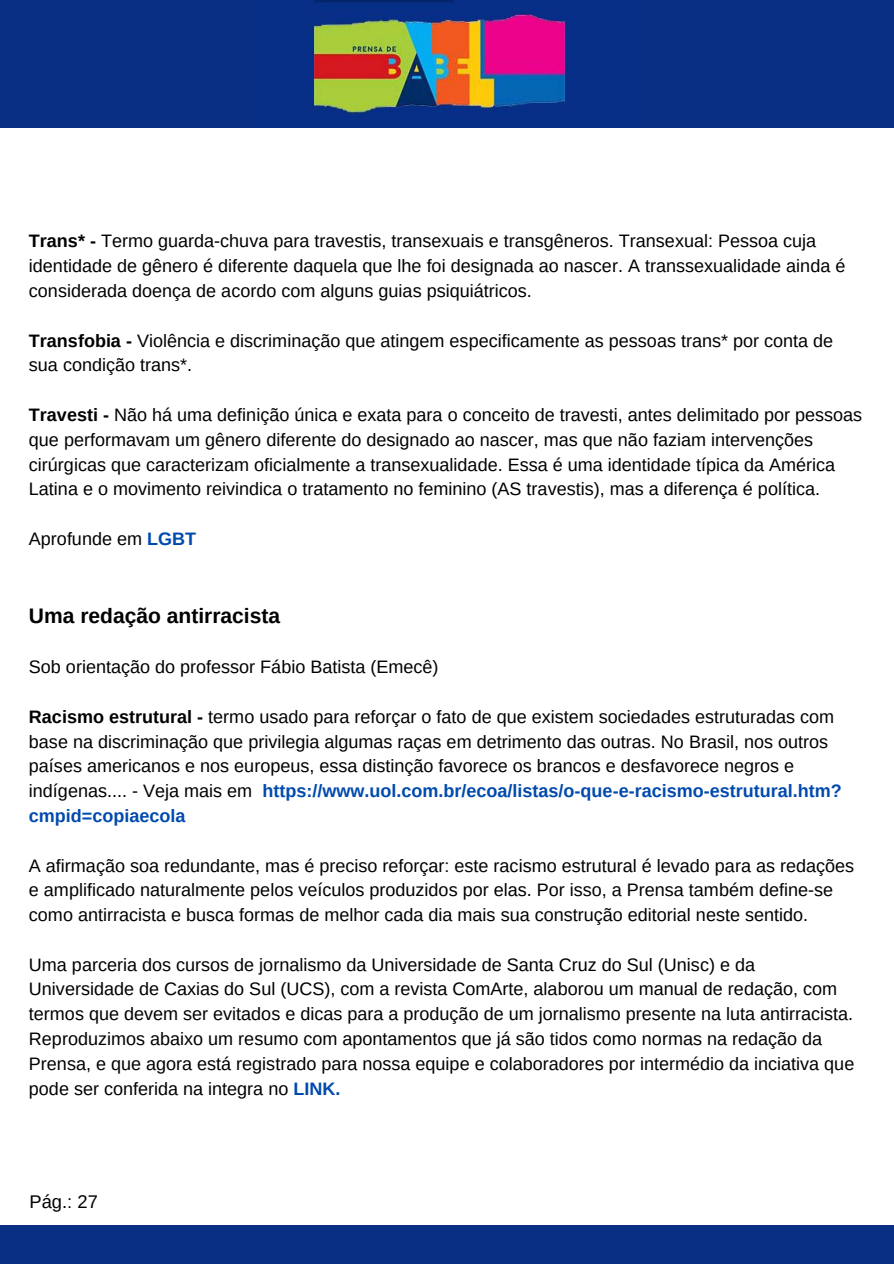
<style>
.page{position:relative;width:894px;height:1264px;background:#fff}
.page>*{position:absolute;margin:0;border:0;box-sizing:border-box;transform-origin:0 0}
.t1{font:700 21px "Arimo";color:#000}
.t2{font:18.3px "Arimo";color:#000}
.t3{font:18px/24.8px "Arimo";color:#000}
.s1{font-weight:700}
.s2{font-weight:700;color:#004aad}
</style>
<div class="page">
<div style="left:0;top:0;width:893px;height:127px;background:#092f85"></div>
<img style="left:306px;top:0;width:261px;height:114px">
<div style="left:0;top:1224px;width:893px;height:39px;background:#092f85"></div>
<p class="t3" style="left:29px;top:229px;width:817px"><span class="s1">Trans* -</span> Termo guarda-chuva para travestis, transexuais e transgêneros. Transexual: Pessoa cuja identidade de gênero é diferente daquela que lhe foi designada ao nascer. A transsexualidade ainda é considerada doença de acordo com alguns guias psiquiátricos.</p>
<p class="t3" style="left:29px;top:328px;width:805px"><span class="s1">Transfobia -</span> Violência e discriminação que atingem especificamente as pessoas trans* por conta de sua condição trans*.</p>
<p class="t3" style="left:29px;top:402px;width:834px"><span class="s1">Travesti -</span> Não há uma definição única e exata para o conceito de travesti, antes delimitado por pessoas que performavam um gênero diferente do designado ao nascer, mas que não faziam intervenções cirúrgicas que caracterizam oficialmente a transexualidade. Essa é uma identidade típica da América Latina e o movimento reivindica o tratamento no feminino (AS travestis), mas a diferença é política.</p>
<p class="t3" style="left:29px;top:526px;width:169px">Aprofunde em <span class="s2">LGBT</span></p>
<p class="t1" style="left:29px;top:603px;width:253px">Uma redação antirracista</p>
<p class="t3" style="left:29px;top:654px;width:411px">Sob orientação do professor Fábio Batista (Emecê)</p>
<p class="t3" style="left:29px;top:704px;width:814px"><span class="s1">Racismo estrutural -</span> termo usado para reforçar o fato de que existem sociedades estruturadas com base na discriminação que privilegia algumas raças em detrimento das outras. No Brasil, nos outros países americanos e nos europeus, essa distinção favorece os brancos e desfavorece negros e indígenas.... - Veja mais em <span class="s2">https://www.uol.com.br/ecoa/listas/o-que-e-racismo-estrutural.htm? cmpid=copiaecola</span></p>
<p class="t3" style="left:29px;top:853px;width:826px">A afirmação soa redundante, mas é preciso reforçar: este racismo estrutural é levado para as redações e amplificado naturalmente pelos veículos produzidos por elas. Por isso, a Prensa também define-se como antirracista e busca formas de melhor cada dia mais sua construção editorial neste sentido.</p>
<p class="t3" style="left:29px;top:952px;width:826px">Uma parceria dos cursos de jornalismo da Universidade de Santa Cruz do Sul (Unisc) e da Universidade de Caxias do Sul (UCS), com a revista ComArte, alaborou um manual de redação, com termos que devem ser evitados e dicas para a produção de um jornalismo presente na luta antirracista.<br>Reproduzimos abaixo um resumo com apontamentos que já são tidos como normas na redação da Prensa, e que agora está registrado para nossa equipe e colaboradores por intermédio da inciativa que pode ser conferida na integra no <span class="s2">LINK.</span></p>
<p class="t2" style="left:30px;top:1191px;width:70px">Pág.: 27</p>
</div>
